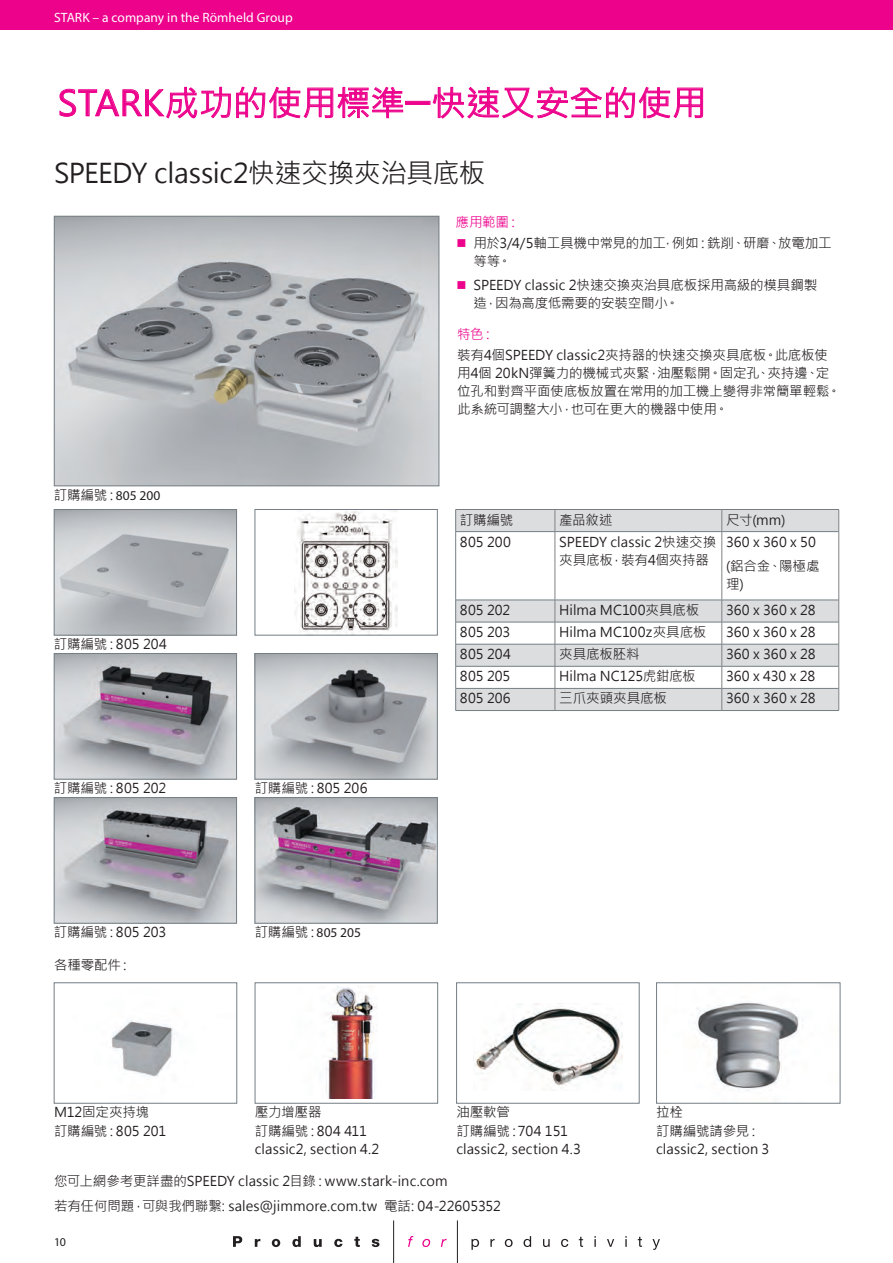
<style>
.page{position:relative;width:893px;height:1263px;background:#fff}
.page>*{position:absolute;margin:0;border:0;box-sizing:border-box;transform-origin:0 0}
.Fliesstext{font:34.5px "Microsoft Jheng Hei";color:#ed028c}
.Titel_Seite{font:27px "Microsoft Jheng Hei";letter-spacing:-.015em;color:#231f20}
.Fliesstext-2{font:13.5px/18px "Microsoft Jheng Hei";color:#231f20}
.Fliesstext_Ez{font:13.5px/18px "Microsoft Jheng Hei";letter-spacing:-.01em;color:#231f20}
.t1{font:13.5px "Myriad Pro";letter-spacing:.005em;color:#fff}
.Fliesstext-3{font:13.5px "Myriad Pro";letter-spacing:-.005em;color:#231f20}
.Titel_Absatz{font:13.5px "Microsoft Jheng Hei";letter-spacing:-.015em;color:#ed028c}
.t2{font:12px "Myriad Pro";color:#231f20}
.s1{color:#ed028c}
.s2{font-family:"Microsoft Jheng Hei"}
</style>
<div class="page">
<svg style="left:233px;top:1236px;width:9px;height:11px"></svg>
<svg style="left:255px;top:1239px;width:5px;height:8px"></svg>
<svg style="left:272px;top:1239px;width:8px;height:8px"></svg>
<svg style="left:292px;top:1236px;width:9px;height:11px"></svg>
<svg style="left:314px;top:1239px;width:8px;height:8px"></svg>
<svg style="left:334px;top:1239px;width:8px;height:8px"></svg>
<svg style="left:354px;top:1237px;width:6px;height:10px"></svg>
<svg style="left:372px;top:1239px;width:7px;height:8px"></svg>
<svg style="left:408px;top:1236px;width:5px;height:11px"></svg>
<svg style="left:422px;top:1239px;width:8px;height:8px"></svg>
<svg style="left:441px;top:1239px;width:6px;height:8px"></svg>
<svg style="left:471px;top:1239px;width:8px;height:11px"></svg>
<svg style="left:490px;top:1239px;width:5px;height:8px"></svg>
<svg style="left:505px;top:1239px;width:8px;height:8px"></svg>
<svg style="left:524px;top:1236px;width:7px;height:11px"></svg>
<svg style="left:543px;top:1239px;width:7px;height:8px"></svg>
<svg style="left:561px;top:1239px;width:7px;height:8px"></svg>
<svg style="left:579px;top:1237px;width:4px;height:10px"></svg>
<svg style="left:594px;top:1236px;width:2px;height:11px"></svg>
<svg style="left:607px;top:1239px;width:7px;height:8px"></svg>
<svg style="left:625px;top:1236px;width:2px;height:11px"></svg>
<svg style="left:638px;top:1237px;width:4px;height:10px"></svg>
<svg style="left:652px;top:1239px;width:8px;height:11px"></svg>
<hr style="left:457px;top:1220px;width:1px;height:43px;background:#231f20">
<hr style="left:393px;top:1220px;width:1px;height:43px;background:#231f20">
<img style="left:111px;top:1020px;width:64px;height:57px">
<div style="left:54px;top:982px;width:183px;height:121px;border:1px solid #747e84"></div>
<img style="left:473px;top:1004px;width:149px;height:82px">
<div style="left:456px;top:982px;width:183px;height:121px;border:1px solid #747e84"></div>
<img style="left:56px;top:511px;width:179px;height:122px">
<div style="left:54px;top:509px;width:183px;height:126px;border:1px solid #747e84"></div>
<img style="left:56px;top:655px;width:179px;height:122px">
<div style="left:54px;top:653px;width:183px;height:126px;border:1px solid #747e84"></div>
<img style="left:56px;top:799px;width:179px;height:122px">
<div style="left:54px;top:797px;width:183px;height:126px;border:1px solid #747e84"></div>
<img style="left:294px;top:511px;width:104px;height:121px">
<div style="left:255px;top:509px;width:182px;height:126px;border:1px solid #747e84"></div>
<img style="left:257px;top:655px;width:178px;height:122px">
<div style="left:255px;top:653px;width:182px;height:126px;border:1px solid #747e84"></div>
<img style="left:257px;top:799px;width:178px;height:122px">
<div style="left:255px;top:797px;width:182px;height:126px;border:1px solid #747e84"></div>
<div style="left:255px;top:982px;width:183px;height:121px;border:1px solid #747e84"></div>
<img style="left:694px;top:1002px;width:109px;height:89px">
<div style="left:656px;top:982px;width:184px;height:121px;border:1px solid #747e84"></div>
<img style="left:56px;top:218px;width:381px;height:266px">
<div style="left:54px;top:216px;width:385px;height:270px;border:1px solid #747e84"></div>
<svg style="left:59px;top:86px;width:344px;height:33px"></svg>
<div style="left:405px;top:101px;width:25px;height:4px;border:1px solid #ed028c"></div>
<svg style="left:432px;top:86px;width:271px;height:33px"></svg>
<div style="left:456px;top:510px;width:382px;height:200px;background:#dcdddf"></div>
<svg style="left:456px;top:532px;width:382px;height:156px"></svg>
<svg style="left:455px;top:510px;width:1px;height:21px"></svg>
<hr style="left:455px;top:532px;width:1px;height:68px;background:#747e84">
<svg style="left:455px;top:601px;width:1px;height:109px"></svg>
<hr style="left:455px;top:509px;width:100px;height:1px;background:#747e84">
<hr style="left:555px;top:509px;width:167px;height:1px;background:#747e84">
<hr style="left:722px;top:509px;width:117px;height:1px;background:#747e84">
<svg style="left:555px;top:510px;width:1px;height:21px"></svg>
<svg style="left:722px;top:510px;width:1px;height:21px"></svg>
<svg style="left:838px;top:510px;width:1px;height:21px"></svg>
<hr style="left:555px;top:532px;width:1px;height:68px;background:#808285">
<hr style="left:722px;top:532px;width:1px;height:68px;background:#808285">
<hr style="left:838px;top:532px;width:1px;height:68px;background:#808285">
<svg style="left:555px;top:601px;width:1px;height:109px"></svg>
<svg style="left:722px;top:601px;width:1px;height:109px"></svg>
<svg style="left:838px;top:601px;width:1px;height:109px"></svg>
<hr style="left:455px;top:531px;width:100px;height:1px;background:#747e84">
<hr style="left:455px;top:600px;width:100px;height:1px;background:#747e84">
<hr style="left:555px;top:531px;width:167px;height:1px;background:#747e84">
<hr style="left:555px;top:600px;width:167px;height:1px;background:#747e84">
<hr style="left:722px;top:531px;width:117px;height:1px;background:#747e84">
<hr style="left:722px;top:600px;width:117px;height:1px;background:#747e84">
<hr style="left:455px;top:622px;width:100px;height:1px;background:#747e84">
<hr style="left:555px;top:622px;width:167px;height:1px;background:#747e84">
<hr style="left:722px;top:622px;width:117px;height:1px;background:#747e84">
<hr style="left:455px;top:644px;width:100px;height:1px;background:#747e84">
<hr style="left:555px;top:644px;width:167px;height:1px;background:#747e84">
<hr style="left:722px;top:644px;width:117px;height:1px;background:#747e84">
<hr style="left:455px;top:666px;width:100px;height:1px;background:#747e84">
<hr style="left:555px;top:666px;width:167px;height:1px;background:#747e84">
<hr style="left:722px;top:666px;width:117px;height:1px;background:#747e84">
<hr style="left:455px;top:688px;width:100px;height:1px;background:#747e84">
<hr style="left:555px;top:688px;width:167px;height:1px;background:#747e84">
<hr style="left:722px;top:688px;width:117px;height:1px;background:#747e84">
<hr style="left:455px;top:710px;width:100px;height:1px;background:#747e84">
<hr style="left:555px;top:710px;width:167px;height:1px;background:#747e84">
<hr style="left:722px;top:710px;width:117px;height:1px;background:#747e84">
<img style="left:320px;top:987px;width:57px;height:111px">
<div style="left:0;top:0;width:893px;height:30px;background:#ed028c"></div>
<p class="t1" style="left:54px;top:9px;width:240px">STARK – a company in the Römheld Group</p>
<p class="Fliesstext" style="left:58px;top:82px;width:650px">STARK成功的使用標準─快速又安全的使用</p>
<p class="Titel_Seite" style="left:54px;top:156px;width:433px">SPEEDY classic2快速交換夾治具底板</p>
<p class="Titel_Absatz" style="left:455px;top:213px;width:66px">應用範圍：</p>
<p class="Fliesstext_Ez" style="left:473px;top:234px;width:360px;text-indent:-17px"><span class="s1">■</span> 用於3/4/5軸工具機中常見的加工，例如：銑削、研磨、放電加工等等。</p>
<p class="Fliesstext_Ez" style="left:473px;top:276px;width:345px;text-indent:-17px"><span class="s1">■</span> SPEEDY classic 2快速交換夾治具底板採用高級的模具鋼製造，因為高度低需要的安裝空間小。</p>
<p class="Titel_Absatz" style="left:457px;top:326px;width:39px">特色：</p>
<p class="Fliesstext-3" style="left:54px;top:487px;width:108px"><span class="s2">訂購編號：</span>805 200</p>
<p class="Fliesstext-2" style="left:54px;top:635px;width:114px">訂購編號：805 204</p>
<p class="Fliesstext-2" style="left:54px;top:779px;width:114px">訂購編號：805 202</p>
<p class="Fliesstext-2" style="left:54px;top:923px;width:114px">訂購編號：805 203</p>
<p class="Fliesstext-2" style="left:54px;top:956px;width:79px">各種零配件：</p>
<p class="Fliesstext-2" style="left:54px;top:1103px;width:96px">M12固定夾持塊</p>
<p class="Fliesstext-2" style="left:54px;top:1122px;width:114px">訂購編號：805 201</p>
<p class="Fliesstext-2" style="left:255px;top:779px;width:114px">訂購編號：805 206</p>
<p class="Fliesstext-3" style="left:255px;top:924px;width:108px"><span class="s2">訂購編號：</span>805 205</p>
<p class="Fliesstext-2" style="left:255px;top:1103px;width:68px">壓力增壓器</p>
<p class="Fliesstext-2" style="left:255px;top:1122px;width:114px">訂購編號：804 411</p>
<p class="Fliesstext-2" style="left:255px;top:1140px;width:126px">classic2, section 4.2</p>
<p class="Fliesstext-2" style="left:457px;top:346px;width:385px">裝有4個SPEEDY classic2夾持器的快速交換夾具底板。此底板使用4個 20kN彈簧力的機械式夾緊，油壓鬆開。固定孔、夾持邊、定位孔和對齊平面使底板放置在常用的加工機上變得非常簡單輕鬆。此系統可調整大小，也可在更大的機器中使用。</p>
<p class="Fliesstext-2" style="left:460px;top:511px;width:55px">訂購編號</p>
<p class="Fliesstext-2" style="left:559px;top:511px;width:55px">產品敘述</p>
<p class="Fliesstext-2" style="left:726px;top:511px;width:61px">尺寸(mm)</p>
<p class="Fliesstext-2" style="left:460px;top:533px;width:52px">805 200</p>
<p class="Fliesstext-2" style="left:559px;top:533px;width:159px">SPEEDY classic 2快速交換夾具底板，裝有4個夾持器</p>
<p class="Fliesstext-2" style="left:726px;top:533px;width:91px">360 x 360 x 50</p>
<p class="Fliesstext-2" style="left:726px;top:557px;width:95px">(鋁合金、陽極處理)</p>
<p class="Fliesstext-2" style="left:460px;top:601px;width:52px">805 202</p>
<p class="Fliesstext-2" style="left:559px;top:601px;width:142px">Hilma MC100夾具底板</p>
<p class="Fliesstext-2" style="left:726px;top:601px;width:91px">360 x 360 x 28</p>
<p class="Fliesstext-2" style="left:460px;top:623px;width:52px">805 203</p>
<p class="Fliesstext-2" style="left:559px;top:623px;width:149px">Hilma MC100z夾具底板</p>
<p class="Fliesstext-2" style="left:726px;top:623px;width:91px">360 x 360 x 28</p>
<p class="Fliesstext-2" style="left:460px;top:645px;width:53px">805 204</p>
<p class="Fliesstext-2" style="left:559px;top:645px;width:82px">夾具底板胚料</p>
<p class="Fliesstext-2" style="left:726px;top:645px;width:91px">360 x 360 x 28</p>
<p class="Fliesstext-2" style="left:460px;top:667px;width:52px">805 205</p>
<p class="Fliesstext-2" style="left:559px;top:667px;width:138px">Hilma NC125虎鉗底板</p>
<p class="Fliesstext-2" style="left:726px;top:667px;width:91px">360 x 430 x 28</p>
<p class="Fliesstext-2" style="left:460px;top:689px;width:52px">805 206</p>
<p class="Fliesstext-2" style="left:559px;top:689px;width:109px">三爪夾頭夾具底板</p>
<p class="Fliesstext-2" style="left:726px;top:689px;width:91px">360 x 360 x 28</p>
<p class="Fliesstext-2" style="left:456px;top:1103px;width:55px">油壓軟管</p>
<p class="Fliesstext-2" style="left:456px;top:1122px;width:113px">訂購編號：704 151</p>
<p class="Fliesstext-2" style="left:456px;top:1140px;width:126px">classic2, section 4.3</p>
<p class="Fliesstext-2" style="left:656px;top:1103px;width:28px">拉栓</p>
<p class="Fliesstext-2" style="left:656px;top:1122px;width:106px">訂購編號請參見：</p>
<p class="Fliesstext-2" style="left:656px;top:1140px;width:115px">classic2, section 3</p>
<p class="Fliesstext-2" style="left:54px;top:1172px;width:395px">您可上網參考更詳盡的SPEEDY classic 2目錄：www.stark-inc.com</p>
<p class="Fliesstext-2" style="left:54px;top:1196px;width:448px">若有任何問題，可與我們聯繫: sales@jimmore.com.tw 電話: 04-22605352</p>
<p class="t2" style="left:54px;top:1235px;width:13px">10</p>
</div>
